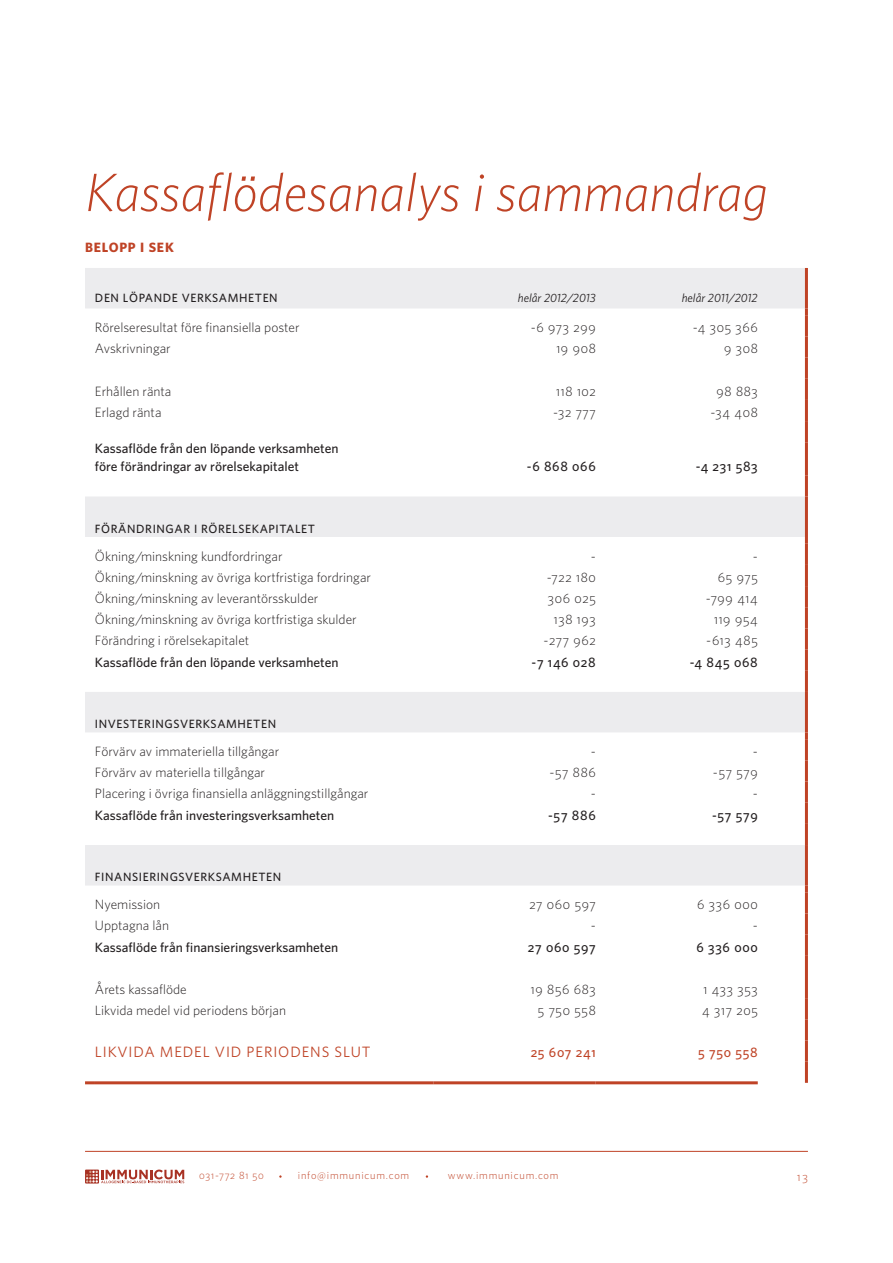
<style>
.page{position:relative;width:893px;height:1263px;background:#fff}
.page>*{position:absolute;margin:0;border:0;box-sizing:border-box;transform-origin:0 0}
.t1{font:italic 300 54px "Whitney HTF";color:#bf4326}
.t2{font:15px "Whitney HTF";color:#bf4326}
.t3{font:300 13.5px "Whitney HTF";color:#231f20}
.t4{font:500 13.5px/18px "Whitney HTF";color:#231f20}
.t5{font:13.5px "Whitney HTF Light SC";letter-spacing:.05em;color:#231f20}
.t6{font:13.5px "Whitney HTF Medium SC";letter-spacing:.05em;color:#231f20}
.t7{font:13.5px "Whitney HTF Medium SC";letter-spacing:.05em;color:#bf4326}
.t8{font:700 13.5px "Whitney HTF";letter-spacing:.06em;color:#bf4326}
.t9{font:500 12px "Whitney HTF";letter-spacing:.05em;color:#231f20}
.t10{font:italic 12px "Whitney HTF";color:#231f20}
.t11{font:12px "Whitney HTF Light SC";color:#bf4326}
.t12{font:300 10.5px "Whitney HTF";letter-spacing:.075em;color:#bf4326}
.t13{font:10.5px "Whitney HTF Light SC";letter-spacing:.075em;color:#bf4326}
</style>
<div class="page">
<svg style="left:85px;top:268px;width:720px;height:617px"></svg>
<hr style="left:805px;top:268px;width:3px;height:40px;background:#bf4326">
<svg style="left:805px;top:308px;width:3px;height:7px"></svg>
<hr style="left:805px;top:315px;width:3px;height:21px;background:#bf4326">
<hr style="left:805px;top:336px;width:3px;height:22px;background:#bf4326">
<hr style="left:805px;top:358px;width:3px;height:21px;background:#bf4326">
<hr style="left:805px;top:379px;width:3px;height:21px;background:#bf4326">
<hr style="left:805px;top:400px;width:3px;height:21px;background:#bf4326">
<hr style="left:805px;top:421px;width:3px;height:21px;background:#bf4326">
<hr style="left:805px;top:442px;width:3px;height:33px;background:#bf4326">
<hr style="left:805px;top:475px;width:3px;height:21px;background:#bf4326">
<hr style="left:805px;top:496px;width:3px;height:41px;background:#bf4326">
<svg style="left:805px;top:537px;width:3px;height:7px"></svg>
<hr style="left:805px;top:544px;width:3px;height:21px;background:#bf4326">
<hr style="left:805px;top:565px;width:3px;height:21px;background:#bf4326">
<hr style="left:805px;top:586px;width:3px;height:21px;background:#bf4326">
<hr style="left:805px;top:607px;width:3px;height:21px;background:#bf4326">
<hr style="left:805px;top:628px;width:3px;height:22px;background:#bf4326">
<hr style="left:805px;top:650px;width:3px;height:21px;background:#bf4326">
<hr style="left:805px;top:671px;width:3px;height:21px;background:#bf4326">
<hr style="left:805px;top:692px;width:3px;height:40px;background:#bf4326">
<svg style="left:805px;top:732px;width:3px;height:7px"></svg>
<hr style="left:805px;top:739px;width:3px;height:21px;background:#bf4326">
<hr style="left:805px;top:760px;width:3px;height:21px;background:#bf4326">
<hr style="left:805px;top:781px;width:3px;height:22px;background:#bf4326">
<hr style="left:805px;top:803px;width:3px;height:21px;background:#bf4326">
<hr style="left:805px;top:824px;width:3px;height:21px;background:#bf4326">
<hr style="left:805px;top:845px;width:3px;height:40px;background:#bf4326">
<svg style="left:805px;top:885px;width:3px;height:7px"></svg>
<hr style="left:805px;top:892px;width:3px;height:21px;background:#bf4326">
<hr style="left:805px;top:913px;width:3px;height:22px;background:#bf4326">
<hr style="left:805px;top:935px;width:3px;height:21px;background:#bf4326">
<hr style="left:805px;top:956px;width:3px;height:21px;background:#bf4326">
<hr style="left:805px;top:977px;width:3px;height:21px;background:#bf4326">
<hr style="left:805px;top:998px;width:3px;height:21px;background:#bf4326">
<hr style="left:805px;top:1019px;width:3px;height:21px;background:#bf4326">
<hr style="left:805px;top:1040px;width:3px;height:22px;background:#bf4326">
<hr style="left:805px;top:1062px;width:3px;height:21px;background:#bf4326">
<svg style="left:85px;top:1081px;width:10px;height:3px"></svg>
<hr style="left:95px;top:1081px;width:339px;height:3px;background:#bf4326">
<hr style="left:434px;top:1081px;width:162px;height:3px;background:#bf4326">
<hr style="left:596px;top:1081px;width:162px;height:3px;background:#bf4326">
<hr style="left:85px;top:1151px;width:723px;height:1px;background:#bf4326">
<svg style="left:85px;top:1169px;width:14px;height:14px"></svg>
<svg style="left:86px;top:1169px;width:98px;height:14px"></svg>
<h1 class="t1" style="left:85px;top:161px;width:685px">Kassaflödesanalys i sammandrag</h1>
<p class="t8" style="left:85px;top:239px;width:73px">belopp i SEK</p>
<p class="t9" style="left:95px;top:291px;width:184px">Den löpande verksamheten</p>
<p class="t10" style="left:518px;top:291px;width:79px">helår 2012/2013</p>
<p class="t10" style="left:682px;top:291px;width:78px">helår 2011/2012</p>
<p class="t3" style="left:95px;top:320px;width:206px">Rörelseresultat före finansiella poster</p>
<p class="t5" style="left:531px;top:320px;width:66px">-6 973 299</p>
<p class="t5" style="left:693px;top:320px;width:67px">-4 305 366</p>
<p class="t3" style="left:95px;top:341px;width:77px">Avskrivningar</p>
<p class="t5" style="left:556px;top:341px;width:41px">19 908</p>
<p class="t5" style="left:724px;top:341px;width:35px">9 308</p>
<p class="t3" style="left:95px;top:383px;width:78px">Erhållen ränta</p>
<p class="t5" style="left:556px;top:383px;width:41px">118 102</p>
<p class="t5" style="left:717px;top:383px;width:43px">98 883</p>
<p class="t3" style="left:95px;top:404px;width:68px">Erlagd ränta</p>
<p class="t5" style="left:553px;top:404px;width:44px">-32 777</p>
<p class="t5" style="left:710px;top:404px;width:49px">-34 408</p>
<p class="t4" style="left:95px;top:439px;width:245px">Kassaflöde från den löpande verksamheten före förändringar av rörelsekapitalet</p>
<p class="t6" style="left:527px;top:458px;width:70px">-6 868 066</p>
<p class="t6" style="left:696px;top:458px;width:63px">-4 231 583</p>
<p class="t9" style="left:95px;top:521px;width:222px">Förändringar i rörelsekapitalet</p>
<p class="t3" style="left:95px;top:548px;width:189px">Ökning/minskning kundfordringar</p>
<p class="t5" style="left:591px;top:548px;width:7px">-</p>
<p class="t5" style="left:753px;top:548px;width:7px">-</p>
<p class="t3" style="left:95px;top:569px;width:277px">Ökning/minskning av övriga kortfristiga fordringar</p>
<p class="t5" style="left:547px;top:569px;width:50px">-722 180</p>
<p class="t5" style="left:718px;top:569px;width:41px">65 975</p>
<p class="t3" style="left:95px;top:590px;width:225px">Ökning/minskning av leverantörsskulder</p>
<p class="t5" style="left:548px;top:590px;width:49px">306 025</p>
<p class="t5" style="left:706px;top:590px;width:53px">-799 414</p>
<p class="t3" style="left:95px;top:612px;width:263px">Ökning/minskning av övriga kortfristiga skulder</p>
<p class="t5" style="left:554px;top:612px;width:43px">138 193</p>
<p class="t5" style="left:714px;top:612px;width:45px">119 954</p>
<p class="t3" style="left:95px;top:633px;width:156px">Förändring i rörelsekapitalet</p>
<p class="t5" style="left:543px;top:633px;width:54px">-277 962</p>
<p class="t5" style="left:706px;top:633px;width:53px">-613 485</p>
<p class="t4" style="left:95px;top:652px;width:245px">Kassaflöde från den löpande verksamheten</p>
<p class="t6" style="left:532px;top:654px;width:66px">-7 146 028</p>
<p class="t6" style="left:690px;top:654px;width:69px">-4 845 068</p>
<p class="t9" style="left:95px;top:717px;width:183px">I nvesteringsverksamheten</p>
<p class="t3" style="left:95px;top:743px;width:186px">Förvärv av immateriella tillgångar</p>
<p class="t5" style="left:591px;top:744px;width:7px">-</p>
<p class="t5" style="left:753px;top:744px;width:7px">-</p>
<p class="t3" style="left:95px;top:765px;width:172px">Förvärv av materiella tillgångar</p>
<p class="t5" style="left:549px;top:765px;width:48px">-57 886</p>
<p class="t5" style="left:713px;top:765px;width:46px">-57 579</p>
<p class="t3" style="left:95px;top:786px;width:275px">Placering i övriga finansiella anläggningstillgångar</p>
<p class="t5" style="left:591px;top:786px;width:7px">-</p>
<p class="t5" style="left:753px;top:786px;width:7px">-</p>
<p class="t4" style="left:95px;top:805px;width:241px">Kassaflöde från investeringsverksamheten</p>
<p class="t6" style="left:548px;top:807px;width:49px">-57 886</p>
<p class="t6" style="left:712px;top:807px;width:47px">-57 579</p>
<p class="t9" style="left:95px;top:870px;width:188px">Finansieringsverksamheten</p>
<p class="t3" style="left:95px;top:897px;width:67px">Nyemission</p>
<p class="t5" style="left:529px;top:897px;width:68px">27 060 597</p>
<p class="t5" style="left:697px;top:897px;width:62px">6 336 000</p>
<p class="t3" style="left:95px;top:918px;width:76px">U pptagna lån</p>
<p class="t5" style="left:591px;top:918px;width:7px">-</p>
<p class="t5" style="left:753px;top:918px;width:7px">-</p>
<p class="t4" style="left:95px;top:937px;width:245px">Kassaflöde från finansieringsverksamheten</p>
<p class="t6" style="left:528px;top:939px;width:69px">27 060 597</p>
<p class="t6" style="left:697px;top:939px;width:63px">6 336 000</p>
<p class="t3" style="left:95px;top:981px;width:93px">Årets kassaflöde</p>
<p class="t5" style="left:531px;top:981px;width:66px">19 856 683</p>
<p class="t5" style="left:703px;top:981px;width:56px">1 433 353</p>
<p class="t3" style="left:95px;top:1002px;width:193px">Likvida medel vid periodens början</p>
<p class="t5" style="left:538px;top:1002px;width:59px">5 750 558</p>
<p class="t5" style="left:702px;top:1002px;width:57px">4 317 205</p>
<p class="t2" style="left:95px;top:1043px;width:18px">LIKVIDA</p>
<p class="t2" style="left:160px;top:1043px;width:11px">MEDEL</p>
<p class="t2" style="left:215px;top:1043px;width:10px">VID</p>
<p class="t2" style="left:247px;top:1043px;width:10px">PERIODENS</p>
<p class="t2" style="left:335px;top:1043px;width:10px">SLUT</p>
<p class="t7" style="left:531px;top:1045px;width:67px">25 607 241</p>
<p class="t7" style="left:698px;top:1045px;width:61px">5 750 558</p>
<p class="t13" style="left:199px;top:1169px;width:66px">031-772 81 50</p>
<p class="t12" style="left:298px;top:1169px;width:113px">info@immunicum.com</p>
<p class="t12" style="left:448px;top:1169px;width:112px">www.immunicum.com</p>
<p class="t11" style="left:797px;top:1169px;width:12px">13</p>
</div>
